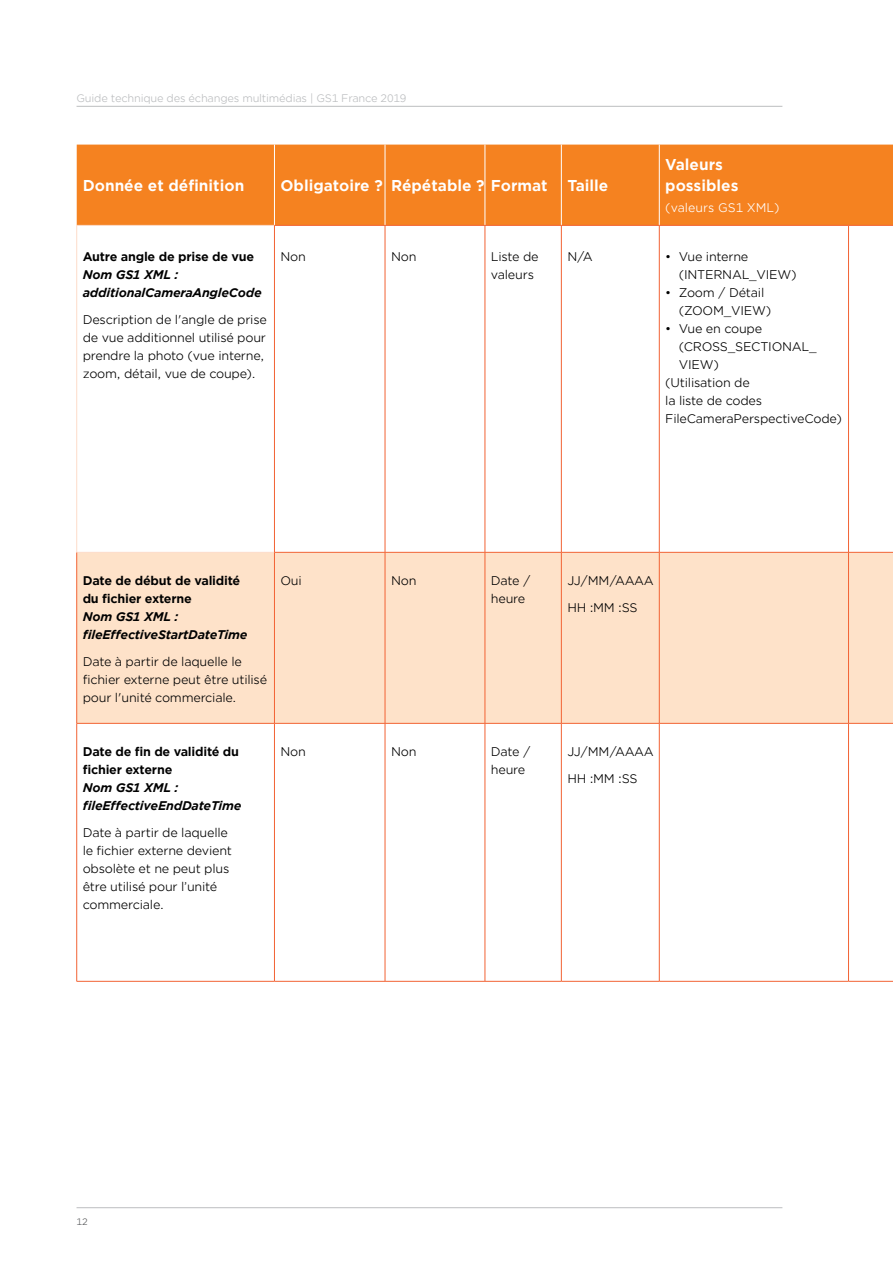
<style>
.page{position:relative;width:893px;height:1263px;background:#fff}
.page>*{position:absolute;margin:0;border:0;box-sizing:border-box;transform-origin:0 0}
.t1{font:700 15px/21px "Gotham Office";color:#fff}
.t2{font:12px/18px "Gotham Office";letter-spacing:-.02em;color:#000}
.t3{font:italic 700 12px/18px "Gotham Office";letter-spacing:-.02em;color:#000}
.t4{font:700 12px/18px "Gotham Office";letter-spacing:-.02em;color:#000}
.t5{font:12px "Gotham Office";color:#fff}
.t6{font:10.5px "Gotham Office";letter-spacing:-.02em;color:#bcbec0}
.t7{font:9px "Gotham Office";color:#58595b}
</style>
<div class="page">
<hr style="left:77px;top:106px;width:705px;height:1px;background:#bcbec0">
<hr style="left:77px;top:1207px;width:705px;height:1px;background:#bcbec0">
<div style="left:77px;top:145px;width:816px;height:80px;background:#f58220"></div>
<div style="left:77px;top:553px;width:816px;height:170px;background:#fee2c9"></div>
<hr style="left:274px;top:145px;width:1px;height:80px;background:#fff">
<hr style="left:385px;top:145px;width:1px;height:80px;background:#fff">
<hr style="left:485px;top:145px;width:1px;height:80px;background:#fff">
<hr style="left:561px;top:145px;width:1px;height:80px;background:#fff">
<hr style="left:659px;top:145px;width:1px;height:80px;background:#fff">
<hr style="left:77px;top:225px;width:197px;height:1px;background:#fddcca">
<hr style="left:76px;top:226px;width:1px;height:326px;background:#fddcca">
<hr style="left:77px;top:552px;width:197px;height:1px;background:#fddcca">
<hr style="left:274px;top:225px;width:111px;height:1px;background:#f26334">
<hr style="left:274px;top:226px;width:1px;height:326px;background:#f26334">
<hr style="left:385px;top:225px;width:100px;height:1px;background:#f26334">
<hr style="left:385px;top:226px;width:1px;height:326px;background:#f26334">
<hr style="left:485px;top:225px;width:76px;height:1px;background:#f26334">
<hr style="left:485px;top:226px;width:1px;height:326px;background:#f26334">
<hr style="left:561px;top:225px;width:98px;height:1px;background:#f26334">
<hr style="left:561px;top:226px;width:1px;height:326px;background:#f26334">
<hr style="left:659px;top:225px;width:189px;height:1px;background:#f26334">
<hr style="left:659px;top:226px;width:1px;height:326px;background:#f26334">
<hr style="left:848px;top:225px;width:45px;height:1px;background:#f26334">
<hr style="left:848px;top:226px;width:1px;height:326px;background:#f26334">
<hr style="left:76px;top:552px;width:1px;height:171px;background:#f26334">
<hr style="left:274px;top:552px;width:111px;height:1px;background:#f26334">
<hr style="left:274px;top:552px;width:1px;height:171px;background:#f26334">
<hr style="left:385px;top:552px;width:100px;height:1px;background:#f26334">
<hr style="left:385px;top:552px;width:1px;height:171px;background:#f26334">
<hr style="left:485px;top:552px;width:76px;height:1px;background:#f26334">
<hr style="left:485px;top:552px;width:1px;height:171px;background:#f26334">
<hr style="left:561px;top:552px;width:98px;height:1px;background:#f26334">
<hr style="left:561px;top:552px;width:1px;height:171px;background:#f26334">
<hr style="left:659px;top:552px;width:189px;height:1px;background:#f26334">
<hr style="left:659px;top:552px;width:1px;height:171px;background:#f26334">
<hr style="left:848px;top:552px;width:45px;height:1px;background:#f26334">
<hr style="left:848px;top:552px;width:1px;height:171px;background:#f26334">
<hr style="left:77px;top:723px;width:197px;height:1px;background:#f26334">
<hr style="left:76px;top:723px;width:1px;height:258px;background:#f26334">
<hr style="left:274px;top:723px;width:111px;height:1px;background:#f26334">
<hr style="left:274px;top:723px;width:1px;height:258px;background:#f26334">
<hr style="left:385px;top:723px;width:100px;height:1px;background:#f26334">
<hr style="left:385px;top:723px;width:1px;height:258px;background:#f26334">
<hr style="left:485px;top:723px;width:76px;height:1px;background:#f26334">
<hr style="left:485px;top:723px;width:1px;height:258px;background:#f26334">
<hr style="left:561px;top:723px;width:98px;height:1px;background:#f26334">
<hr style="left:561px;top:723px;width:1px;height:258px;background:#f26334">
<hr style="left:659px;top:723px;width:189px;height:1px;background:#f26334">
<hr style="left:659px;top:723px;width:1px;height:258px;background:#f26334">
<hr style="left:848px;top:723px;width:45px;height:1px;background:#f26334">
<hr style="left:848px;top:723px;width:1px;height:258px;background:#f26334">
<hr style="left:77px;top:981px;width:197px;height:1px;background:#f26334">
<hr style="left:274px;top:981px;width:111px;height:1px;background:#f26334">
<hr style="left:385px;top:981px;width:100px;height:1px;background:#f26334">
<hr style="left:485px;top:981px;width:76px;height:1px;background:#f26334">
<hr style="left:561px;top:981px;width:98px;height:1px;background:#f26334">
<hr style="left:659px;top:981px;width:189px;height:1px;background:#f26334">
<hr style="left:848px;top:981px;width:45px;height:1px;background:#f26334">
<p class="t6" style="left:77px;top:91px;width:331px">Guide technique des échanges multimédias | GS1 France 2019</p>
<p class="t1" style="left:83px;top:175px;width:163px">Donnée et définition</p>
<p class="t1" style="left:280px;top:175px;width:269px">Obligatoire ? Répétable ? Format</p>
<p class="t1" style="left:567px;top:175px;width:43px">Taille</p>
<p class="t1" style="left:665px;top:154px;width:75px">Valeurs possibles</p>
<p class="t5" style="left:665px;top:200px;width:116px">(valeurs GS1 XML)</p>
<p class="t4" style="left:83px;top:247px;width:173px">Autre angle de prise de vue</p>
<p class="t3" style="left:83px;top:265px;width:180px">Nom GS1 XML : additionalCameraAngleCode</p>
<p class="t2" style="left:83px;top:310px;width:186px">Description de l'angle de prise de vue additionnel utilisé pour prendre la photo (vue interne, zoom, détail, vue de coupe).</p>
<p class="t2" style="left:280px;top:247px;width:27px">Non</p>
<p class="t2" style="left:391px;top:247px;width:27px">Non</p>
<p class="t2" style="left:491px;top:247px;width:49px">Liste de valeurs</p>
<p class="t2" style="left:567px;top:247px;width:27px">N/A</p>
<p class="t2" style="left:679px;top:247px;width:119px;text-indent:-14px">• Vue interne (INTERNAL_VIEW)</p>
<p class="t2" style="left:679px;top:283px;width:94px;text-indent:-14px">• Zoom / Détail (ZOOM_VIEW)</p>
<p class="t2" style="left:665px;top:319px;width:98px">• Vue en coupe</p>
<p class="t2" style="left:679px;top:337px;width:139px">(CROSS_SECTIONAL_</p>
<p class="t2" style="left:679px;top:355px;width:42px">VIEW)</p>
<p class="t2" style="left:665px;top:373px;width:86px">(Utilisation de</p>
<p class="t2" style="left:665px;top:391px;width:98px">la liste de codes</p>
<p class="t2" style="left:665px;top:409px;width:178px">FileCameraPerspectiveCode)</p>
<p class="t4" style="left:83px;top:571px;width:159px">Date de début de validité du fichier externe</p>
<p class="t3" style="left:83px;top:607px;width:166px">Nom GS1 XML : fileEffectiveStartDateTime</p>
<p class="t2" style="left:83px;top:652px;width:186px">Date à partir de laquelle le fichier externe peut être utilisé pour l'unité commerciale.</p>
<p class="t2" style="left:280px;top:571px;width:23px">Oui</p>
<p class="t2" style="left:391px;top:571px;width:27px">Non</p>
<p class="t2" style="left:491px;top:571px;width:41px">Date / heure</p>
<p class="t2" style="left:567px;top:571px;width:88px">JJ/MM/AAAA</p>
<p class="t2" style="left:567px;top:598px;width:72px">HH :MM :SS</p>
<p class="t4" style="left:83px;top:742px;width:158px">Date de fin de validité du fichier externe</p>
<p class="t3" style="left:83px;top:778px;width:160px">Nom GS1 XML : fileEffectiveEndDateTime</p>
<p class="t2" style="left:83px;top:823px;width:151px">Date à partir de laquelle le fichier externe devient obsolète et ne peut plus être utilisé pour l’unité commerciale.</p>
<p class="t2" style="left:280px;top:742px;width:27px">Non</p>
<p class="t2" style="left:391px;top:742px;width:27px">Non</p>
<p class="t2" style="left:491px;top:742px;width:41px">Date / heure</p>
<p class="t2" style="left:567px;top:742px;width:88px">JJ/MM/AAAA</p>
<p class="t2" style="left:567px;top:769px;width:72px">HH :MM :SS</p>
<p class="t7" style="left:77px;top:1215px;width:13px">12</p>
</div>
